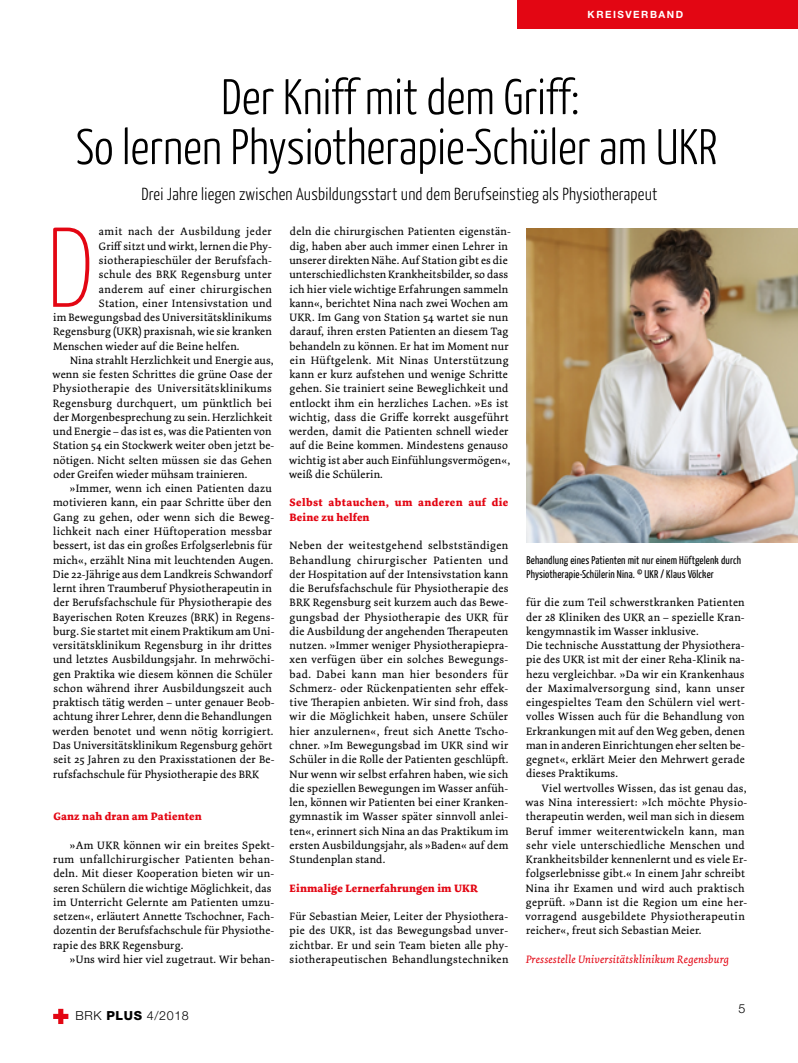
<style>
.page{position:relative;width:798px;height:1063px;background:#fff}
.page>*{position:absolute;margin:0;border:0;box-sizing:border-box;transform-origin:0 0}
.t1{font:100 113.12px "Yanone Kaffeesatz";color:#e30613}
.t2{font:300 50px/50px "Yanone Kaffeesatz";color:#000;text-align:center}
.t3{font:300 17.5px "Yanone Kaffeesatz";letter-spacing:.015em;color:#000}
.t4{font:300 12.5px "Helvetica Neue LT Std";letter-spacing:.05em;color:#000}
.t5{font:11.25px/14.2px "Dolly Pro";letter-spacing:.015em;color:#000}
.t6{font:11.25px/14.2px "Yanone Kaffeesatz";letter-spacing:.015em;color:#000}
.t7{font:11.25px "Dolly Pro";letter-spacing:.035em;color:#000}
.t8{font:700 11.25px "Dolly Pro";letter-spacing:.015em;color:#e30613}
.t9{font:700 11.25px/14.2px "Dolly Pro";letter-spacing:.04em;color:#e30613}
.t10{font:italic 11.25px "Dolly Pro";letter-spacing:.015em;color:#e30613}
.t11{font:11.25px "Dolly Pro";letter-spacing:.04em;color:#000}
.t12{font:700 10px "Helvetica Neue LT Std";letter-spacing:.15em;color:#fff}
.s1{font-weight:800}
</style>
<div class="page">
<img style="left:526px;top:228px;width:271px;height:314px">
<div style="left:517px;top:0;width:280px;height:28px;background:#e30613"></div>
<svg style="left:53px;top:1009px;width:15px;height:15px"></svg>
<p class="t12" style="left:587px;top:8px;width:97px">KREISVERBAND</p>
<h2 class="t2" style="left:76px;top:70px;width:642px">Der Kniff mit dem Griff:<br>So lernen Physiotherapie-Schüler am UKR</h2>
<h3 class="t3" style="left:141px;top:183px;width:517px">Drei Jahre liegen zwischen Ausbildungsstart und dem Berufseinstieg als Physiotherapeut</h3>
<h1 class="t1" style="left:46px;top:199px;width:50px">D</h1>
<p class="t11" style="left:99px;top:225px;width:174px">amit nach der Ausbildung jeder</p>
<p class="t5" style="left:99px;top:239px;width:174px">Griff sitzt und wirkt, lernen die Phy-</p>
<p class="t5" style="left:99px;top:253px;width:174px">siotherapieschüler der Berufsfach-</p>
<p class="t5" style="left:99px;top:267px;width:174px">schule des BRK Regensburg unter</p>
<p class="t7" style="left:99px;top:282px;width:174px">anderem auf einer chirurgischen</p>
<p class="t5" style="left:99px;top:296px;width:174px">Station, einer Intensivstation und</p>
<p class="t5" style="left:53px;top:310px;width:220px">im Bewegungsbad des Universitätsklinikums</p>
<p class="t5" style="left:53px;top:325px;width:220px">Regensburg (UKR) praxisnah, wie sie kranken</p>
<p class="t5" style="left:53px;top:339px;width:188px">Menschen wieder auf die Beine helfen.</p>
<p class="t5" style="left:70px;top:353px;width:205px">Nina strahlt Herzlichkeit und Energie aus,</p>
<p class="t5" style="left:53px;top:367px;width:221px">wenn sie festen Schrittes die grüne Oase der</p>
<p class="t7" style="left:53px;top:382px;width:220px">Physiotherapie des Universitätsklinikums</p>
<p class="t5" style="left:53px;top:396px;width:220px">Regensburg durchquert, um pünktlich bei</p>
<p class="t5" style="left:53px;top:410px;width:220px">der Morgenbesprechung zu sein. Herzlichkeit</p>
<p class="t5" style="left:53px;top:424px;width:220px">und Energie – das ist es, was die Patienten von</p>
<p class="t5" style="left:53px;top:439px;width:223px">Station 54 ein Stockwerk weiter oben jetzt be-</p>
<p class="t5" style="left:53px;top:453px;width:220px">nötigen. Nicht selten müssen sie das Gehen</p>
<p class="t5" style="left:53px;top:467px;width:195px">oder Greifen wieder mühsam trainieren.</p>
<p class="t5" style="left:70px;top:481px;width:203px">»Immer, wenn ich einen Patienten dazu</p>
<p class="t5" style="left:53px;top:496px;width:220px">motivieren kann, ein paar Schritte über den</p>
<p class="t5" style="left:53px;top:510px;width:222px">Gang zu gehen, oder wenn sich die Beweg-</p>
<p class="t5" style="left:53px;top:524px;width:220px">lichkeit nach einer Hüftoperation messbar</p>
<p class="t5" style="left:53px;top:538px;width:220px">bessert, ist das ein großes Erfolgserlebnis für</p>
<p class="t5" style="left:53px;top:553px;width:222px">mich«, erzählt Nina mit leuchtenden Augen.</p>
<p class="t5" style="left:53px;top:567px;width:221px">Die 22-Jährige aus dem Landkreis Schwandorf</p>
<p class="t5" style="left:53px;top:581px;width:220px">lernt ihren Traumberuf Physiotherapeutin in</p>
<p class="t5" style="left:53px;top:596px;width:220px">der Berufsfachschule für Physiotherapie des</p>
<p class="t5" style="left:53px;top:610px;width:223px">Bayerischen Roten Kreuzes (BRK) in Regens-</p>
<p class="t5" style="left:53px;top:624px;width:223px">burg. Sie startet mit einem Praktikum am Uni-</p>
<p class="t5" style="left:53px;top:638px;width:220px">versitätsklinikum Regensburg in ihr drittes</p>
<p class="t5" style="left:53px;top:653px;width:223px">und letztes Ausbildungsjahr. In mehrwöchi-</p>
<p class="t5" style="left:53px;top:667px;width:221px">gen Praktika wie diesem können die Schüler</p>
<p class="t5" style="left:53px;top:681px;width:220px">schon während ihrer Ausbildungszeit auch</p>
<p class="t5" style="left:53px;top:695px;width:223px">praktisch tätig werden – unter genauer Beob-</p>
<p class="t5" style="left:53px;top:710px;width:220px">achtung ihrer Lehrer, denn die Behandlungen</p>
<p class="t5" style="left:53px;top:724px;width:222px">werden benotet und wenn nötig korrigiert.</p>
<p class="t5" style="left:53px;top:738px;width:221px">Das Universitätsklinikum Regensburg gehört</p>
<p class="t5" style="left:53px;top:752px;width:222px">seit 25 Jahren zu den Praxisstationen der Be-</p>
<p class="t5" style="left:53px;top:767px;width:207px">rufsfachschule für Physiotherapie des BRK</p>
<p class="t8" style="left:53px;top:809px;width:150px">Ganz nah dran am Patienten</p>
<p class="t5" style="left:53px;top:838px;width:223px;text-indent:17px">»Am UKR können wir ein breites Spekt&shy;rum unfallchirurgischer Patienten behan&shy;deln. Mit dieser Kooperation bieten wir un&shy;seren Schülern die wichtige Möglichkeit, das im Unterricht Gelernte am Patienten umzu&shy;setzen«, erläutert Annette Tschochner, Fach&shy;dozentin der Berufsfachschule für Physiothe&shy;rapie des BRK Regensburg.</p>
<p class="t5" style="left:70px;top:952px;width:206px">»Uns wird hier viel zugetraut. Wir behan-</p>
<p class="t5" style="left:289px;top:225px;width:223px">deln die chirurgischen Patienten eigenstän&shy;dig, haben aber auch immer einen Lehrer in unserer direkten Nähe. Auf Station gibt es die unterschiedlichsten Krankheitsbilder, so dass ich hier viele wichtige Erfahrungen sammeln kann«, berichtet Nina nach zwei Wochen am UKR. Im Gang von Station 54 wartet sie nun darauf, ihren ersten Patienten an diesem Tag behandeln zu können. Er hat im Moment nur ein Hüftgelenk. Mit Ninas Unterstützung kann er kurz aufstehen und wenige Schritte gehen. Sie trainiert seine Beweglichkeit und entlockt ihm ein herzliches Lachen. »Es ist wichtig, dass die Griffe korrekt ausgeführt werden, damit die Patienten schnell wieder auf die Beine kommen. Mindestens genauso wichtig ist aber auch Einfühlungsvermögen«, weiß die Schülerin.</p>
<p class="t9" style="left:289px;top:496px;width:220px">Selbst abtauchen, um anderen auf die<br>Beine zu helfen</p>
<p class="t5" style="left:289px;top:538px;width:220px;text-align:justify">Neben der weitestgehend selbstständigen Behandlung chirurgischer Patienten und der Hospitation auf der Intensivstation kann die Berufsfachschule für Physiotherapie des BRK Regensburg seit kurzem auch das Bewe&shy;gungsbad der Physiotherapie des UKR für die Ausbildung der angehenden Therapeuten nutzen. »Immer weniger Physiotherapiepra&shy;xen verfügen über ein solches Bewegungs&shy;bad. Dabei kann man hier besonders für Schmerz- oder Rückenpatienten sehr effek&shy;tive Therapien anbieten. Wir sind froh, dass wir die Möglichkeit haben, unsere Schüler hier anzulernen«, freut sich Anette Tscho&shy;chner. »Im Bewegungsbad im UKR sind wir Schüler in die Rolle der Patienten geschlüpft.<br>Nur wenn wir selbst erfahren haben, wie sich die speziellen Bewegungen im Wasser anfüh&shy;len, können wir Patienten bei einer Kranken&shy;gymnastik im Wasser später sinnvoll anlei&shy;ten«, erinnert sich Nina an das Praktikum im ersten Ausbildungsjahr, als »Baden« auf dem Stundenplan stand.</p>
<p class="t8" style="left:289px;top:881px;width:190px">Einmalige Lernerfahrungen im UKR</p>
<p class="t5" style="left:289px;top:909px;width:220px;text-align:justify">Für Sebastian Meier, Leiter der Physiothera&shy;pie des UKR, ist das Bewegungsbad unver&shy;zichtbar. Er und sein Team bieten alle phy&shy;siotherapeutischen Behandlungstechniken</p>
<p class="t6" style="left:526px;top:552px;width:216px">Behandlung eines Patienten mit nur einem Hüftgelenk durch<br>Physiotherapie-Schülerin Nina. © UKR / Klaus Völcker</p>
<p class="t5" style="left:526px;top:595px;width:220px">für die zum Teil schwerstkranken Patienten der 28 Kliniken des UKR an – spezielle Kran&shy;kengymnastik im Wasser inklusive.<br>Die technische Ausstattung der Physiothera&shy;pie des UKR ist mit der einer Reha-Klinik na&shy;hezu vergleichbar. »Da wir ein Krankenhaus der Maximalversorgung sind, kann unser eingespieltes Team den Schülern viel wert&shy;volles Wissen auch für die Behandlung von Erkrankungen mit auf den Weg geben, denen man in anderen Einrichtungen eher selten be&shy;gegnet«, erklärt Meier den Mehrwert gerade dieses Praktikums.</p>
<p class="t5" style="left:525px;top:781px;width:223px;text-indent:16px">Viel wertvolles Wissen, das ist genau das, was Nina interessiert: »Ich möchte Physio&shy;therapeutin werden, weil man sich in diesem Beruf immer weiterentwickeln kann, man sehr viele unterschiedliche Menschen und Krankheitsbilder kennenlernt und es viele Er&shy;folgserlebnisse gibt.« In einem Jahr schreibt Nina ihr Examen und wird auch praktisch geprüft. »Dann ist die Region um eine her&shy;vorragend ausgebildete Physiotherapeutin reicher«, freut sich Sebastian Meier.</p>
<p class="t10" style="left:526px;top:952px;width:204px">Pressestelle Universitätsklinikum Regensburg</p>
<p class="t4" style="left:76px;top:1008px;width:115px">BRK <span class="s1">PLUS</span> 4/2018</p>
<p class="t4" style="left:738px;top:1001px;width:8px">5</p>
</div>
